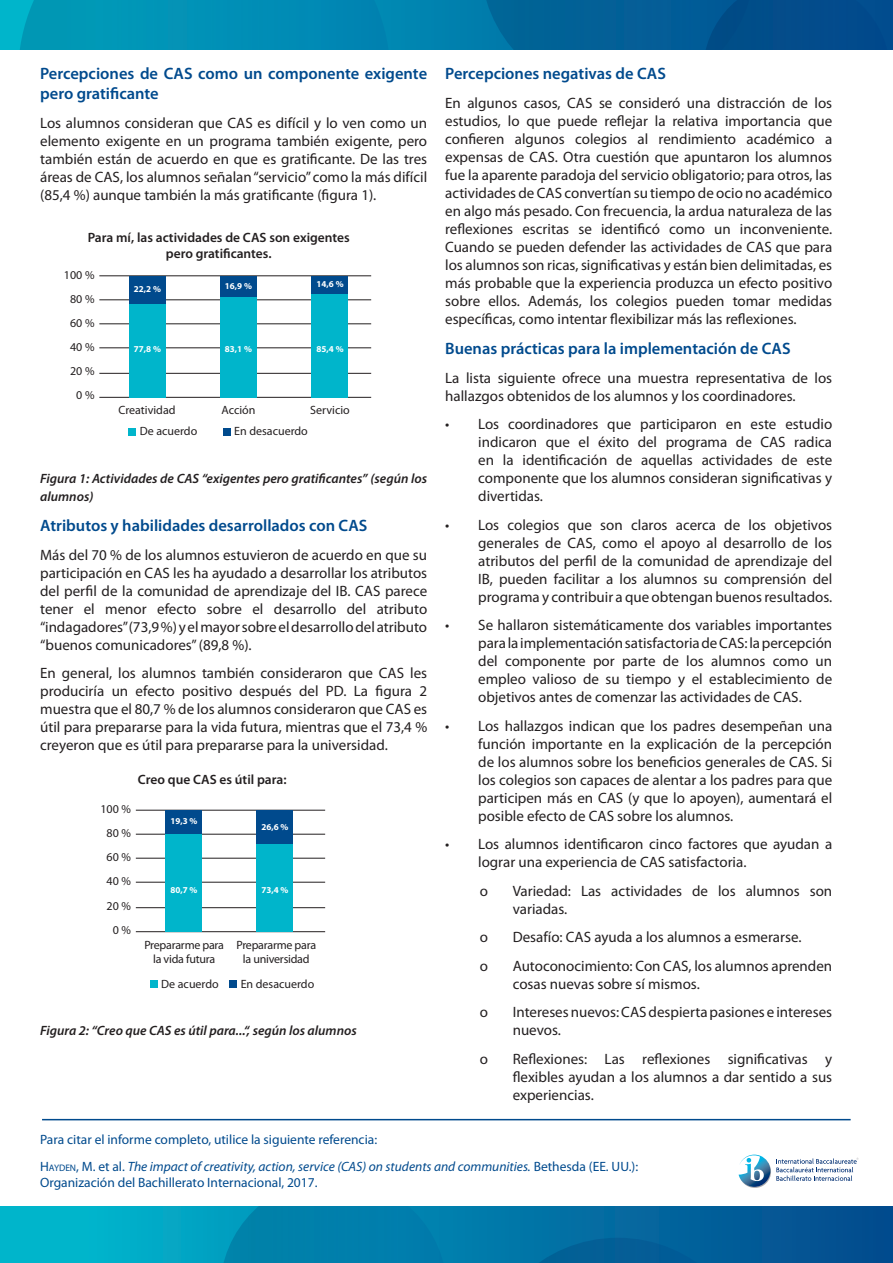
<style>
.page{position:relative;width:893px;height:1263px;background:#fff}
.page>*{position:absolute;margin:0;border:0;box-sizing:border-box;transform-origin:0 0}
.t1{font:600 16.5px/19.8px "Myriad Pro";color:#004a8d}
.t2{font:15px/18px "Myriad Pro";color:#231f20;text-align:justify}
.t3{font:13.5px/16.2px "Myriad Pro";color:#004a8d}
.t4{font:italic 600 13.5px/18px "Myriad Pro";color:#231f20}
.t5{font:600 13.5px/16.2px "Myriad Pro";color:#231f20;text-align:center}
.t6{font:12px "Myriad Pro";color:#231f20}
.t7{font:12px/14.4px "Myriad Pro";letter-spacing:-.02em;color:#231f20;text-align:center}
.t8{font:700 9px "Myriad Pro";color:#fff}
.s1{font-style:inherit}
.s2{font-size:9.45px}
.s3{font-style:italic}
</style>
<div class="page">
<svg style="left:739px;top:1154px;width:119px;height:34px"></svg>
<svg style="left:0;top:0;width:893px;height:50px;background:#0089b2"></svg>
<svg style="left:18px;top:0;width:372px;height:50px;background:#0091b5"></svg>
<svg style="left:480px;top:0;width:410px;height:50px;background:#015892"></svg>
<hr style="left:42px;top:1119px;width:809px;height:1px;background:#004a8d">
<svg style="left:0;top:1206px;width:893px;height:57px;background:#0180ad"></svg>
<svg style="left:220px;top:1206px;width:227px;height:57px;background:#0081ac"></svg>
<svg style="left:480px;top:1238px;width:275px;height:25px;background:#01659c"></svg>
<hr style="left:99px;top:275px;width:272px;height:1px;background:#231f20">
<hr style="left:99px;top:299px;width:272px;height:1px;background:#231f20">
<hr style="left:99px;top:323px;width:272px;height:1px;background:#231f20">
<hr style="left:99px;top:347px;width:272px;height:1px;background:#231f20">
<hr style="left:99px;top:373px;width:272px;height:1px;background:#231f20">
<hr style="left:99px;top:397px;width:272px;height:1px;background:#231f20">
<div style="left:129px;top:304px;width:36px;height:94px;background:#00b5cb"></div>
<div style="left:129px;top:276px;width:36px;height:28px;background:#004a8d"></div>
<div style="left:220px;top:297px;width:36px;height:101px;background:#00b5cb"></div>
<div style="left:220px;top:276px;width:36px;height:21px;background:#004a8d"></div>
<div style="left:312px;top:293px;width:36px;height:105px;background:#00b5cb"></div>
<div style="left:312px;top:276px;width:36px;height:17px;background:#004a8d"></div>
<div style="left:129px;top:428px;width:7px;height:7px;background:#00b5cb"></div>
<div style="left:223px;top:428px;width:7px;height:7px;background:#004a8d"></div>
<hr style="left:136px;top:810px;width:189px;height:1px;background:#231f20">
<hr style="left:136px;top:834px;width:189px;height:1px;background:#231f20">
<hr style="left:136px;top:858px;width:189px;height:1px;background:#231f20">
<hr style="left:136px;top:882px;width:189px;height:1px;background:#231f20">
<hr style="left:136px;top:907px;width:189px;height:1px;background:#231f20">
<hr style="left:136px;top:931px;width:189px;height:1px;background:#231f20">
<div style="left:166px;top:834px;width:36px;height:98px;background:#00b5cb"></div>
<div style="left:166px;top:810px;width:36px;height:24px;background:#004a8d"></div>
<div style="left:257px;top:842px;width:36px;height:90px;background:#00b5cb"></div>
<div style="left:257px;top:810px;width:36px;height:34px;background:#004a8d"></div>
<div style="left:150px;top:981px;width:7px;height:7px;background:#00b5cb"></div>
<div style="left:230px;top:981px;width:7px;height:7px;background:#004a8d"></div>
<p class="t1" style="left:40px;top:63px;width:388px">Percepciones de CAS como un componente exigente pero gratificante</p>
<p class="t2" style="left:40px;top:113px;width:389px">Los alumnos consideran que CAS es difícil y lo ven como un elemento exigente en un programa también exigente, pero también están de acuerdo en que es gratificante. De las tres áreas de CAS, los alumnos señalan “servicio” como la más difícil (85,4 %) aunque también la más gratificante (figura 1).</p>
<p class="t5" style="left:88px;top:229px;width:264px">Para mí, las actividades de CAS son exigentes pero gratificantes.</p>
<p class="t6" style="left:64px;top:268px;width:32px">100 %</p>
<p class="t6" style="left:70px;top:292px;width:26px">80 %</p>
<p class="t6" style="left:70px;top:316px;width:26px">60 %</p>
<p class="t6" style="left:70px;top:340px;width:26px">40 %</p>
<p class="t6" style="left:70px;top:364px;width:26px">20 %</p>
<p class="t6" style="left:76px;top:388px;width:20px">0 %</p>
<p class="t8" style="left:134px;top:283px;width:29px">22,2 %</p>
<p class="t8" style="left:225px;top:280px;width:29px">16,9 %</p>
<p class="t8" style="left:317px;top:278px;width:29px">14,6 %</p>
<p class="t8" style="left:134px;top:343px;width:29px">77,8 %</p>
<p class="t8" style="left:225px;top:343px;width:29px">83,1 %</p>
<p class="t8" style="left:317px;top:343px;width:29px">85,4 %</p>
<p class="t6" style="left:118px;top:403px;width:59px">Creatividad</p>
<p class="t6" style="left:222px;top:403px;width:35px">Acción</p>
<p class="t6" style="left:310px;top:403px;width:41px">Servicio</p>
<p class="t6" style="left:140px;top:424px;width:59px">De acuerdo</p>
<p class="t6" style="left:234px;top:424px;width:75px">En desacuerdo</p>
<p class="t4" style="left:40px;top:469px;width:389px">Figura 1: Actividades de CAS “exigentes pero gratificantes” (según los alumnos)</p>
<p class="t1" style="left:40px;top:515px;width:329px">Atributos y habilidades desarrollados con CAS</p>
<p class="t2" style="left:40px;top:545px;width:389px">Más del 70 % de los alumnos estuvieron de acuerdo en que su participación en CAS les ha ayudado a desarrollar los atributos del perfil de la comunidad de aprendizaje del IB. CAS parece tener el menor efecto sobre el desarrollo del atributo “indagadores” (73,9 %) y el mayor sobre el desarrollo del atributo “buenos comunicadores” (89,8 %).</p>
<p class="t2" style="left:40px;top:664px;width:389px">En general, los alumnos también consideraron que CAS les produciría un efecto positivo después del PD. La figura 2 muestra que el 80,7 % de los alumnos consideraron que CAS es útil para prepararse para la vida futura, mientras que el 73,4 % creyeron que es útil para prepararse para la universidad.</p>
<p class="t5" style="left:138px;top:771px;width:150px">Creo que CAS es útil para:</p>
<p class="t6" style="left:100px;top:802px;width:32px">100 %</p>
<p class="t6" style="left:107px;top:826px;width:26px">80 %</p>
<p class="t6" style="left:107px;top:850px;width:26px">60 %</p>
<p class="t6" style="left:107px;top:874px;width:26px">40 %</p>
<p class="t6" style="left:107px;top:898px;width:26px">20 %</p>
<p class="t6" style="left:113px;top:922px;width:20px">0 %</p>
<p class="t8" style="left:170px;top:815px;width:29px">19,3 %</p>
<p class="t8" style="left:261px;top:821px;width:29px">26,6 %</p>
<p class="t8" style="left:170px;top:884px;width:29px">80,7 %</p>
<p class="t8" style="left:261px;top:884px;width:29px">73,4 %</p>
<p class="t7" style="left:144px;top:937px;width:81px">Prepararme para la vida futura</p>
<p class="t7" style="left:236px;top:937px;width:81px">Prepararme para la universidad</p>
<p class="t6" style="left:161px;top:976px;width:59px">De acuerdo</p>
<p class="t6" style="left:241px;top:976px;width:75px">En desacuerdo</p>
<p class="t4" style="left:40px;top:1021px;width:318px">Figura 2: “Creo que CAS es útil para...“, según los alumnos</p>
<p class="t1" style="left:445px;top:63px;width:222px">Percepciones negativas de CAS</p>
<p class="t2" style="left:445px;top:93px;width:389px">En algunos casos, CAS se consideró una distracción de los estudios, lo que puede reflejar la relativa importancia que confieren algunos colegios al rendimiento académico a expensas de CAS. Otra cuestión que apuntaron los alumnos fue la aparente paradoja del servicio obligatorio; para otros, las actividades de CAS convertían su tiempo de ocio no académico en algo más pesado. Con frecuencia, la ardua naturaleza de las reflexiones escritas se identificó como un inconveniente.<br>Cuando se pueden defender las actividades de CAS que para los alumnos son ricas, significativas y están bien delimitadas, es más probable que la experiencia produzca un efecto positivo sobre ellos. Además, los colegios pueden tomar medidas específicas, como intentar flexibilizar más las reflexiones.</p>
<p class="t1" style="left:445px;top:338px;width:347px">Buenas prácticas para la implementación de CAS</p>
<p class="t2" style="left:445px;top:368px;width:388px">La lista siguiente ofrece una muestra representativa de los hallazgos obtenidos de los alumnos y los coordinadores.</p>
<p class="t2" style="left:478px;top:415px;width:356px;text-indent:-33px">• Los coordinadores que participaron en este estudio indicaron que el éxito del programa de CAS radica en la identificación de aquellas actividades de este componente que los alumnos consideran significativas y divertidas.</p>
<p class="t2" style="left:478px;top:515px;width:356px;text-indent:-33px">• Los colegios que son claros acerca de los objetivos generales de CAS, como el apoyo al desarrollo de los atributos del perfil de la comunidad de aprendizaje del IB, pueden facilitar a los alumnos su comprensión del programa y contribuir a que obtengan buenos resultados.</p>
<p class="t2" style="left:478px;top:616px;width:356px;text-indent:-33px">• Se hallaron sistemáticamente dos variables importantes para la implementación satisfactoria de CAS: la percepción del componente por parte de los alumnos como un empleo valioso de su tiempo y el establecimiento de objetivos antes de comenzar las actividades de CAS.</p>
<p class="t2" style="left:478px;top:716px;width:356px;text-indent:-33px">• Los hallazgos indican que los padres desempeñan una función importante en la explicación de la percepción de los alumnos sobre los beneficios generales de CAS. Si los colegios son capaces de alentar a los padres para que participen más en CAS (y que lo apoyen), aumentará el posible efecto de CAS sobre los alumnos.</p>
<p class="t2" style="left:478px;top:835px;width:356px;text-indent:-33px">• Los alumnos identificaron cinco factores que ayudan a lograr una experiencia de CAS satisfactoria.</p>
<p class="t2" style="left:480px;top:881px;width:10px">o</p>
<p class="t2" style="left:513px;top:881px;width:321px">Variedad: Las actividades de los alumnos son variadas.</p>
<p class="t2" style="left:480px;top:928px;width:10px">o</p>
<p class="t2" style="left:513px;top:928px;width:290px">Desafío: CAS ayuda a los alumnos a esmerarse.</p>
<p class="t2" style="left:480px;top:956px;width:10px">o</p>
<p class="t2" style="left:513px;top:956px;width:321px">Autoconocimiento: Con CAS, los alumnos aprenden cosas nuevas sobre sí mismos.</p>
<p class="t2" style="left:480px;top:1003px;width:10px">o</p>
<p class="t2" style="left:513px;top:1003px;width:321px">Intereses nuevos: CAS despierta pasiones e intereses nuevos.</p>
<p class="t2" style="left:480px;top:1049px;width:10px">o</p>
<p class="t2" style="left:513px;top:1049px;width:321px">Reflexiones: Las reflexiones significativas y flexibles ayudan a los alumnos a dar sentido a sus experiencias.</p>
<p class="t3" style="left:40px;top:1131px;width:338px">Para citar el informe completo, utilice la siguiente referencia:</p>
<p class="t3" style="left:40px;top:1158px;width:599px"><span class="s1">H</span><span class="s2">AYDEN</span>, M. et al. <span class="s3">The impact of creativity, action, service (CAS) on students and communities.</span> Bethesda (EE. UU.):<br>Organización del Bachillerato Internacional, 2017.</p>
</div>
